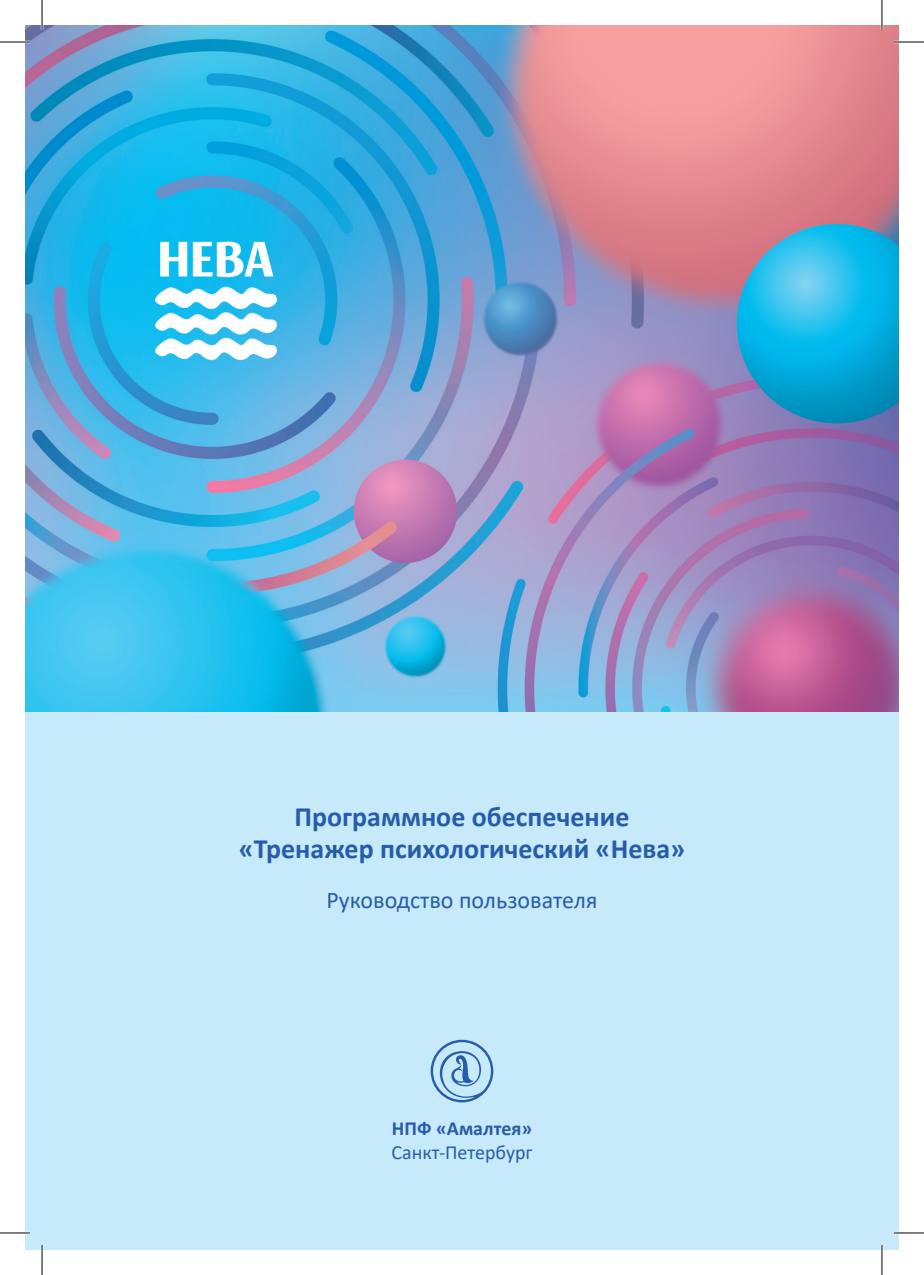
<style>
.page{position:relative;width:924px;height:1275px;background:#fff}
.page>*{position:absolute;margin:0;border:0;box-sizing:border-box;transform-origin:0 0}
.Заголовок_1{font:700 28px "Calibri";color:#275caa}
.Заголовок_1-2{font:24px "Calibri";color:#275caa}
.Основной{font:20px "Calibri";color:#275caa}
.Основной-2{font:700 20px "Calibri";color:#275caa}
</style>
<div class="page">
<img style="left:25px;top:25px;width:873px;height:1225px">
<svg style="left:430px;top:1039px;width:63px;height:63px;background:#a0c7e6"></svg>
<hr style="left:0;top:41px;width:30px;height:2px;background:#fff">
<hr style="left:893px;top:41px;width:30px;height:2px;background:#fff">
<hr style="left:0;top:1231px;width:30px;height:3px;background:#fff">
<hr style="left:893px;top:1231px;width:30px;height:3px;background:#fff">
<hr style="left:41px;top:0;width:2px;height:30px;background:#fff">
<hr style="left:41px;top:1245px;width:2px;height:30px;background:#fff">
<hr style="left:880px;top:0;width:2px;height:30px;background:#fff">
<hr style="left:880px;top:1245px;width:2px;height:30px;background:#fff">
<hr style="left:0;top:42px;width:30px;height:1px;background:#000">
<hr style="left:893px;top:42px;width:30px;height:1px;background:#000">
<hr style="left:0;top:1232px;width:30px;height:1px;background:#000">
<hr style="left:893px;top:1232px;width:30px;height:1px;background:#000">
<hr style="left:42px;top:0;width:1px;height:30px;background:#000">
<hr style="left:42px;top:1245px;width:1px;height:30px;background:#000">
<hr style="left:881px;top:0;width:1px;height:30px;background:#000">
<hr style="left:881px;top:1245px;width:1px;height:30px;background:#000">
<p class="Заголовок_1" style="left:294px;top:797px;width:336px">Программное обеспечение</p>
<p class="Заголовок_1" style="left:238px;top:829px;width:448px">«Тренажер психологический «Нева»</p>
<p class="Заголовок_1-2" style="left:326px;top:883px;width:272px">Руководство пользователя</p>
<p class="Основной-2" style="left:391px;top:1114px;width:142px">НПФ «Амалтея»</p>
<p class="Основной" style="left:391px;top:1138px;width:143px">Санкт-Петербург</p>
</div>
